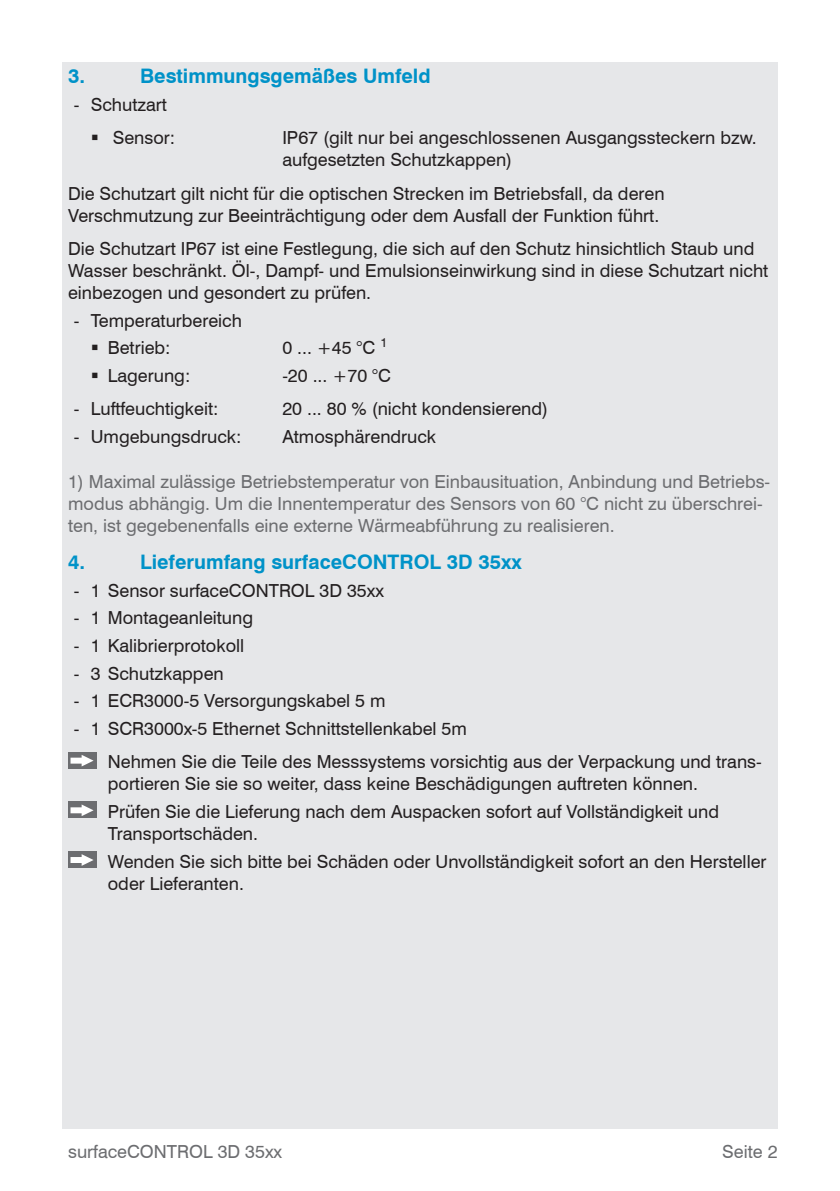
<style>
.page{position:relative;width:840px;height:1191px;background:#fff}
.page>*{position:absolute;margin:0;border:0;box-sizing:border-box;transform-origin:0 0}
.t1{font:700 20px "Swiss 721 BT";color:#0092c8}
.t2{font:18px/22px "Swiss 721 BT";color:#231f20}
.t3{font:18px/22px "Swiss 721 BT";color:#6c6d70}
</style>
<div class="page">
<div style="left:62px;top:62px;width:715px;height:1066px;background:#e6e7e9"></div>
<div style="left:68px;top:752px;width:28px;height:16px;background:#6c6d70"></div>
<svg style="left:70px;top:755px;width:23px;height:11px"></svg>
<div style="left:68px;top:802px;width:28px;height:16px;background:#6c6d70"></div>
<svg style="left:70px;top:804px;width:23px;height:12px"></svg>
<div style="left:68px;top:851px;width:28px;height:16px;background:#6c6d70"></div>
<svg style="left:70px;top:854px;width:23px;height:12px"></svg>
<p class="t1" style="left:68px;top:64px;width:19px">3.</p>
<p class="t1" style="left:140px;top:64px;width:292px">Bestimmungsgemäßes Umfeld</p>
<p class="t2" style="left:113px;top:88px;width:64px;line-height:33.4px;text-indent:-39px">- Schutzart<br>Sensor:</p>
<p class="t2" style="left:282px;top:127px;width:475px">IP67 (gilt nur bei angeschlossenen Ausgangssteckern bzw. aufgesetzten Schutzkappen)</p>
<p class="t2" style="left:68px;top:182px;width:597px">Die Schutzart gilt nicht für die optischen Strecken im Betriebsfall, da deren<br>Verschmutzung zur Beeinträchtigung oder dem Ausfall der Funktion führt.</p>
<p class="t2" style="left:68px;top:237px;width:701px">Die Schutzart IP67 ist eine Festlegung, die sich auf den Schutz hinsichtlich Staub und<br>Wasser beschränkt. Öl-, Dampf- und Emulsionseinwirkung sind in diese Schutzart nicht einbezogen und gesondert zu prüfen.</p>
<p class="t2" style="left:108px;top:306px;width:136px;line-height:27.6px;text-indent:-34px">- Temperaturbereich<br>Betrieb:</p>
<p class="t2" style="left:282px;top:337px;width:106px">0 ... +45 °C <sup>1</sup></p>
<p class="t2" style="left:108px;top:364px;width:84px">Lagerung:</p>
<p class="t2" style="left:282px;top:364px;width:110px">-20 ... +70 °C</p>
<p class="t2" style="left:74px;top:398px;width:146px">- Luftfeuchtigkeit:</p>
<p class="t2" style="left:282px;top:398px;width:267px">20 ... 80 % (nicht kondensierend)</p>
<p class="t2" style="left:74px;top:425px;width:169px">- Umgebungsdruck:</p>
<p class="t2" style="left:282px;top:425px;width:155px">Atmosphärendruck</p>
<p class="t3" style="left:68px;top:470px;width:703px">1) Maximal zulässige Betriebstemperatur von Einbausituation, Anbindung und Betriebs&shy;modus abhängig. Um die Innentemperatur des Sensors von 60 °C nicht zu überschrei&shy;ten, ist gegebenenfalls eine externe Wärmeabführung zu realisieren.</p>
<p class="t1" style="left:68px;top:549px;width:19px">4.</p>
<p class="t1" style="left:140px;top:549px;width:383px">Lieferumfang surfaceCONTROL 3D 35xx</p>
<p class="t2" style="left:74px;top:579px;width:311px">- 1 Sensor surfaceCONTROL 3D 35xx</p>
<p class="t2" style="left:74px;top:606px;width:181px">- 1 Montageanleitung</p>
<p class="t2" style="left:74px;top:634px;width:172px">- 1 Kalibrierprotokoll</p>
<p class="t2" style="left:74px;top:662px;width:151px">- 3 Schutzkappen</p>
<p class="t2" style="left:74px;top:689px;width:313px">- 1 ECR3000-5 Versorgungskabel 5 m</p>
<p class="t2" style="left:108px;top:711px;width:655px;line-height:33.4px;text-indent:-34px">- 1 SCR3000x-5 Ethernet Schnittstellenkabel 5m<br>Nehmen Sie die Teile des Messsystems vorsichtig aus der Verpackung und trans-</p>
<p class="t2" style="left:108px;top:770px;width:612px;line-height:27.6px">portieren Sie sie so weiter, dass keine Beschädigungen auftreten können.<br>Prüfen Sie die Lieferung nach dem Auspacken sofort auf Vollständigkeit und</p>
<p class="t2" style="left:108px;top:819px;width:660px;line-height:27.6px">Transportschäden.<br>Wenden Sie sich bitte bei Schäden oder Unvollständigkeit sofort an den Hersteller</p>
<p class="t2" style="left:108px;top:872px;width:138px">oder Lieferanten.</p>
<p class="t3" style="left:68px;top:1140px;width:215px">surfaceCONTROL 3D 35xx</p>
<p class="t3" style="left:722px;top:1140px;width:57px">Seite 2</p>
</div>
